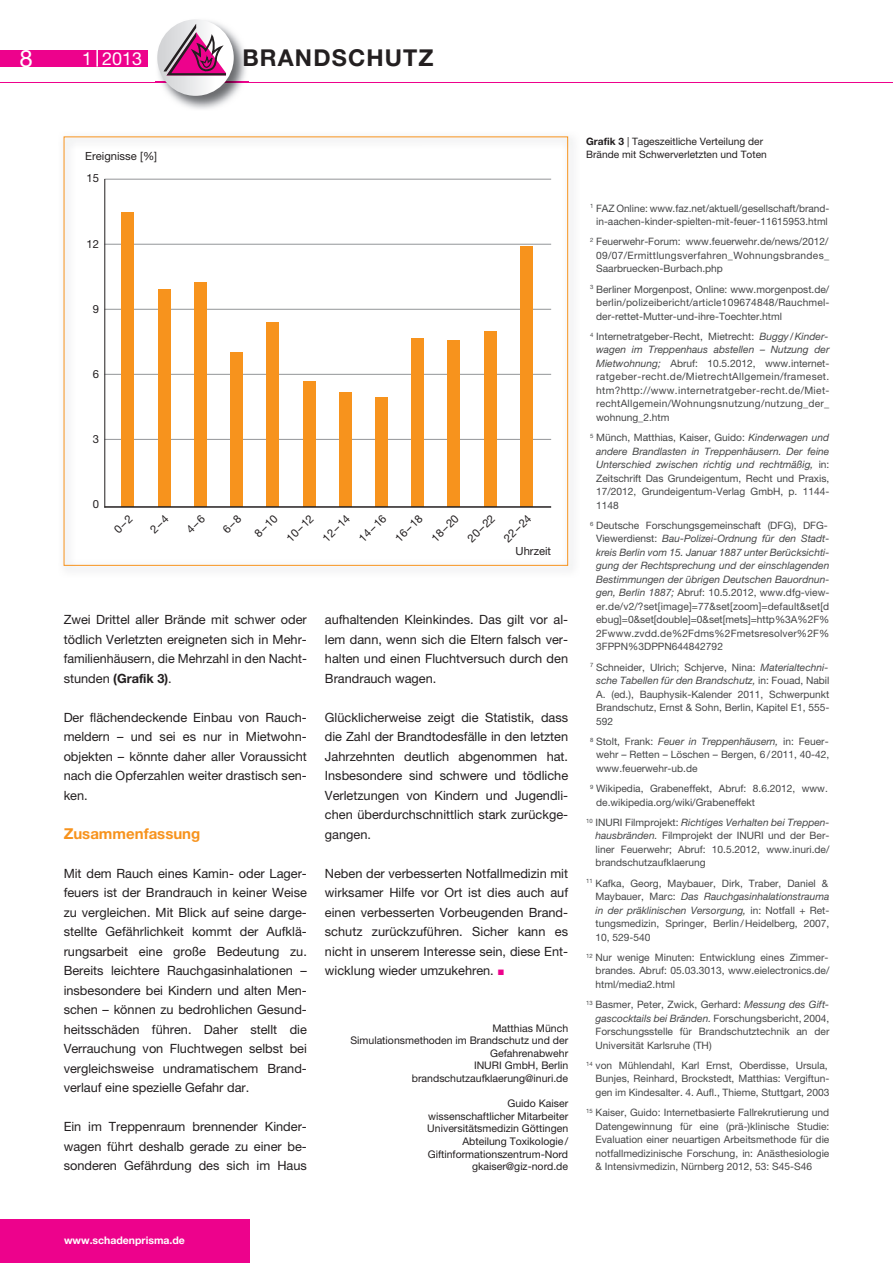
<style>
.page{position:relative;width:893px;height:1263px;background:#fff}
.page>*{position:absolute;margin:0;border:0;box-sizing:border-box;transform-origin:0 0}
.t1{font:24px "Helvetica Neue";color:#fff}
.t2{font:700 23.25px "Helvetica Neue";letter-spacing:.05em;color:#231f20}
.t3{font:18px "Helvetica Neue";color:#fff}
.t4{font:700 15px "Helvetica Neue";color:#f7931d}
.t5{font:12.75px/19.5px "Helvetica Neue";color:#231f20;text-align:justify}
.t6{font:11.25px "Helvetica Neue";color:#231f20}
.t7{font:10.5px/12.6px "Helvetica Neue";color:#231f20;text-align:right}
.t8{font:700 10.5px "Helvetica Neue";color:#fff}
.t9{font:10.2px/13.5px "Helvetica Neue";color:#454647;text-align:justify}
.t10{font:10.2px/13.5px "Helvetica Neue";color:#231f20}
.s1{font-weight:700}
.s2{font-style:italic}
</style>
<div class="page">
<div style="left:0;top:1219px;width:249px;height:44px;background:#ed028c"></div>
<hr style="left:0;top:82px;width:892px;height:1px;background:#ed028c">
<div style="left:0;top:50px;width:148px;height:17px;background:#ed028c"></div>
<svg style="left:96px;top:50px;width:2px;height:17px"></svg>
<img style="left:156px;top:20px;width:92px;height:89px">
<img style="left:156px;top:82px;width:92px;height:1px">
<img style="left:244px;top:49px;width:4px;height:18px">
<svg style="left:157px;top:19px;width:77px;height:77px"></svg>
<svg style="left:163px;top:24px;width:63px;height:52px"></svg>
<img style="left:63px;top:136px;width:510px;height:434px">
<hr style="left:104px;top:439px;width:447px;height:1px;background:#939598">
<hr style="left:104px;top:374px;width:447px;height:1px;background:#939598">
<hr style="left:104px;top:309px;width:447px;height:1px;background:#939598">
<hr style="left:104px;top:244px;width:447px;height:1px;background:#939598">
<hr style="left:104px;top:179px;width:447px;height:1px;background:#939598">
<div style="left:520px;top:246px;width:12px;height:261px;background:#f7931d"></div>
<div style="left:484px;top:332px;width:12px;height:175px;background:#f7931d"></div>
<div style="left:448px;top:341px;width:12px;height:166px;background:#f7931d"></div>
<div style="left:411px;top:338px;width:13px;height:169px;background:#f7931d"></div>
<div style="left:375px;top:397px;width:12px;height:110px;background:#f7931d"></div>
<div style="left:339px;top:392px;width:12px;height:115px;background:#f7931d"></div>
<div style="left:303px;top:381px;width:12px;height:126px;background:#f7931d"></div>
<div style="left:267px;top:323px;width:12px;height:184px;background:#f7931d"></div>
<div style="left:231px;top:352px;width:12px;height:155px;background:#f7931d"></div>
<div style="left:194px;top:282px;width:13px;height:225px;background:#f7931d"></div>
<div style="left:158px;top:289px;width:12px;height:218px;background:#f7931d"></div>
<div style="left:122px;top:213px;width:12px;height:294px;background:#f7931d"></div>
<hr style="left:104px;top:179px;width:1px;height:329px;background:#231f20">
<hr style="left:104px;top:506px;width:447px;height:2px;background:#231f20">
<svg style="left:113px;top:514px;width:20px;height:20px"></svg>
<svg style="left:149px;top:514px;width:20px;height:20px"></svg>
<svg style="left:186px;top:514px;width:20px;height:20px"></svg>
<svg style="left:222px;top:514px;width:20px;height:20px"></svg>
<h1 class="t1" style="left:19px;top:50px;width:15px">8</h1>
<h3 class="t3" style="left:82px;top:52px;width:62px">1 2013</h3>
<h2 class="t2" style="left:242px;top:50px;width:193px">BRANDSCHUTZ</h2>
<p class="t6" style="left:85px;top:152px;width:73px">Ereignisse [%]</p>
<p class="t6" style="left:86px;top:174px;width:14px">15</p>
<p class="t6" style="left:86px;top:240px;width:14px">12</p>
<p class="t6" style="left:93px;top:305px;width:8px">9</p>
<p class="t6" style="left:93px;top:370px;width:8px">6</p>
<p class="t6" style="left:93px;top:435px;width:8px">3</p>
<p class="t6" style="left:93px;top:500px;width:8px">0</p>
<p class="t6" style="left:253px;top:533px;width:29px;rotate:-45deg">8 – 10</p>
<p class="t6" style="left:285px;top:537px;width:35px;rotate:-45deg">10 – 12</p>
<p class="t6" style="left:321px;top:537px;width:35px;rotate:-45deg">12 – 14</p>
<p class="t6" style="left:358px;top:537px;width:35px;rotate:-45deg">14 – 16</p>
<p class="t6" style="left:394px;top:537px;width:35px;rotate:-45deg">16 – 18</p>
<p class="t6" style="left:430px;top:537px;width:35px;rotate:-45deg">18 – 20</p>
<p class="t6" style="left:466px;top:537px;width:35px;rotate:-45deg">20 – 22</p>
<p class="t6" style="left:503px;top:537px;width:35px;rotate:-45deg">22 – 24</p>
<p class="t6" style="left:515px;top:547px;width:37px">Uhrzeit</p>
<p class="t5" style="left:64px;top:611px;width:245px">Zwei Drittel aller Brände mit schwer oder tödlich Verletzten ereigneten sich in Mehr&shy;familienhäusern, die Mehrzahl in den Nacht&shy;stunden <span class="s1">(Grafik 3)</span>.</p>
<p class="t5" style="left:64px;top:709px;width:245px">Der flächendeckende Einbau von Rauch&shy;meldern – und sei es nur in Mietwohn&shy;objekten – könnte daher aller Voraussicht nach die Opferzahlen weiter drastisch sen&shy;ken.</p>
<h3 class="t4" style="left:64px;top:828px;width:138px">Zusammenfassung</h3>
<p class="t5" style="left:64px;top:865px;width:245px">Mit dem Rauch eines Kamin- oder Lager&shy;feuers ist der Brandrauch in keiner Weise zu vergleichen. Mit Blick auf seine darge&shy;stellte Gefährlichkeit kommt der Aufklä&shy;rungsarbeit eine große Bedeutung zu.<br>Bereits leichtere Rauchgasinhalationen – insbesondere bei Kindern und alten Men&shy;schen – können zu bedrohlichen Gesund&shy;heitsschäden führen. Daher stellt die Verrauchung von Fluchtwegen selbst bei vergleichsweise undramatischem Brand&shy;verlauf eine spezielle Gefahr dar.</p>
<p class="t5" style="left:64px;top:1118px;width:245px">Ein im Treppenraum brennender Kinder&shy;wagen führt deshalb gerade zu einer be&shy;sonderen Gefährdung des sich im Haus</p>
<p class="t5" style="left:325px;top:611px;width:245px">aufhaltenden Kleinkindes. Das gilt vor al&shy;lem dann, wenn sich die Eltern falsch ver&shy;halten und einen Fluchtversuch durch den Brandrauch wagen.</p>
<p class="t5" style="left:325px;top:709px;width:245px">Glücklicherweise zeigt die Statistik, dass die Zahl der Brandtodesfälle in den letzten Jahrzehnten deutlich abgenommen hat.<br>Insbesondere sind schwere und tödliche Verletzungen von Kindern und Jugendli&shy;chen überdurchschnittlich stark zurückge&shy;gangen.</p>
<p class="t5" style="left:325px;top:865px;width:245px">Neben der verbesserten Notfallmedizin mit wirksamer Hilfe vor Ort ist dies auch auf einen verbesserten Vorbeugenden Brand&shy;schutz zurückzuführen. Sicher kann es nicht in unserem Interesse sein, diese Ent&shy;wicklung wieder umzukehren.</p>
<p class="t7" style="left:350px;top:1023px;width:219px">Matthias Münch<br>Simulationsmethoden im Brandschutz und der<br>Gefahrenabwehr<br>INURI GmbH, Berlin brandschutzaufklaerung@inuri.de</p>
<p class="t7" style="left:427px;top:1098px;width:142px">Guido Kaiser wissenschaftlicher Mitarbeiter<br>Universitätsmedizin Göttingen<br>Abteilung Toxikologie /<br>Giftinformationszentrum-Nord gkaiser@giz-nord.de</p>
<p class="t10" style="left:586px;top:135px;width:182px"><span class="s1">Grafik 3</span> | Tageszeitliche Verteilung der<br>Brände mit Schwerverletzten und Toten</p>
<p class="t9" style="left:590px;top:202px;width:241px;text-align:center"><sup>1</sup> FAZ Online: www.faz.net/aktuell/gesellschaft/brand&shy;in-aachen-kinder-spielten-mit-feuer-11615953.html</p>
<p class="t9" style="left:596px;top:236px;width:234px;text-indent:-6px"><sup>2</sup> Feuerwehr-Forum: www.feuerwehr.de/news/2012/ 09/07/Ermittlungsverfahren_Wohnungsbrandes_ Saarbruecken-Burbach.php</p>
<p class="t9" style="left:596px;top:283px;width:235px;text-indent:-6px"><sup>3</sup> Berliner Morgenpost, Online: www.morgenpost.de/ berlin/polizeibericht/article109674848/Rauchmel&shy;der-rettet-Mutter-und-ihre-Toechter.html</p>
<p class="t9" style="left:596px;top:331px;width:235px;text-indent:-6px"><sup>4</sup> Internetratgeber-Recht, Mietrecht: <span class="s2">Buggy / Kinder&shy;wagen im Treppenhaus abstellen – Nutzung der Mietwohnung;</span> Abruf: 10.5.2012, www.internet&shy;ratgeber-recht.de/MietrechtAllgemein/frameset. htm?http://www.internetratgeber-recht.de/Miet&shy;rechtAllgemein/Wohnungsnutzung/nutzung_der_ wohnung_2.htm</p>
<p class="t9" style="left:596px;top:432px;width:235px;text-indent:-6px"><sup>5</sup> Münch, Matthias, Kaiser, Guido: <span class="s2">Kinderwagen und andere Brandlasten in Treppenhäusern. Der feine Unterschied zwischen richtig und rechtmäßig,</span> in:<br>Zeitschrift Das Grundeigentum, Recht und Praxis, 17/2012, Grundeigentum-Verlag GmbH, p. 1144- 1148</p>
<p class="t9" style="left:596px;top:520px;width:235px;text-align:left;text-indent:-6px"><sup>6</sup> Deutsche Forschungsgemeinschaft (DFG), DFG-Viewerdienst: <span class="s2">Bau-Polizei-Ordnung für den Stadt&shy;kreis Berlin vom 15. Januar 1887 unter Berücksichti&shy;gung der Rechtsprechung und der einschlagenden Bestimmungen der übrigen Deutschen Bauordnun&shy;gen, Berlin 1887;</span> Abruf: 10.5.2012, www.dfg-view&shy;er.de/v2/?set[image]=77&amp;set[zoom]=default&amp;set[d ebug]=0&amp;set[double]=0&amp;set[mets]=http%3A%2F% 2Fwww.zvdd.de%2Fdms%2Fmetsresolver%2F% 3FPPN%3DPPN644842792</p>
<p class="t9" style="left:596px;top:661px;width:235px;text-indent:-6px"><sup>7</sup> Schneider, Ulrich; Schjerve, Nina: <span class="s2">Materialtechni&shy;sche Tabellen für den Brandschutz,</span> in: Fouad, Nabil A. (ed.), Bauphysik-Kalender 2011, Schwerpunkt Brandschutz, Ernst &amp; Sohn, Berlin, Kapitel E1, 555- 592</p>
<p class="t9" style="left:596px;top:736px;width:235px;text-indent:-6px"><sup>8</sup> Stolt, Frank: <span class="s2">Feuer in Treppenhäusern,</span> in: Feuer&shy;wehr – Retten – Löschen – Bergen, 6 / 2011, 40-42, www.feuerwehr-ub.de</p>
<p class="t9" style="left:596px;top:783px;width:233px;text-indent:-6px"><sup>9</sup> Wikipedia, Grabeneffekt, Abruf: 8.6.2012, www. de.wikipedia.org/wiki/Grabeneffekt</p>
<p class="t9" style="left:595px;top:817px;width:235px;text-indent:-9px"><sup>10</sup> INURI Filmprojekt: <span class="s2">Richtiges Verhalten bei Treppen&shy;hausbränden.</span> Filmprojekt der INURI und der Ber&shy;liner Feuerwehr; Abruf: 10.5.2012, www.inuri.de/ brandschutzaufklaerung</p>
<p class="t9" style="left:595px;top:877px;width:235px;text-align:left;text-indent:-9px"><sup>11</sup> Kafka, Georg, Maybauer, Dirk, Traber, Daniel &amp; Maybauer, Marc: <span class="s2">Das Rauchgasinhalationstrauma in der präklinischen Versorgung,</span> in: Notfall + Ret&shy;tungsmedizin, Springer, Berlin / Heidelberg, 2007, 10, 529-540</p>
<p class="t9" style="left:595px;top:952px;width:235px;text-indent:-9px"><sup>12</sup> Nur wenige Minuten: Entwicklung eines Zimmer&shy;brandes. Abruf: 05.03.3013, www.eielectronics.de/ html/media2.html</p>
<p class="t9" style="left:595px;top:999px;width:235px;text-indent:-9px"><sup>13</sup> Basmer, Peter, Zwick, Gerhard: <span class="s2">Messung des Gift&shy;gascocktails bei Bränden.</span> Forschungsbericht, 2004, Forschungsstelle für Brandschutztechnik an der Universität Karlsruhe (TH)</p>
<p class="t9" style="left:595px;top:1060px;width:235px;text-align:left;text-indent:-9px"><sup>14</sup> von Mühlendahl, Karl Ernst, Oberdisse, Ursula,<br>Bunjes, Reinhard, Brockstedt, Matthias: Vergiftun&shy;gen im Kindesalter. 4. Aufl., Thieme, Stuttgart, 2003</p>
<p class="t9" style="left:595px;top:1107px;width:235px;text-indent:-9px"><sup>15</sup> Kaiser, Guido: Internetbasierte Fallrekrutierung und Datengewinnung für eine (prä-)klinische Studie:<br>Evaluation einer neuartigen Arbeitsmethode für die notfallmedizinische Forschung, in: Anästhesiologie &amp; Intensivmedizin, Nürnberg 2012, 53: S45-S46</p>
<p class="t8" style="left:64px;top:1236px;width:122px">www.schadenprisma.de</p>
</div>
